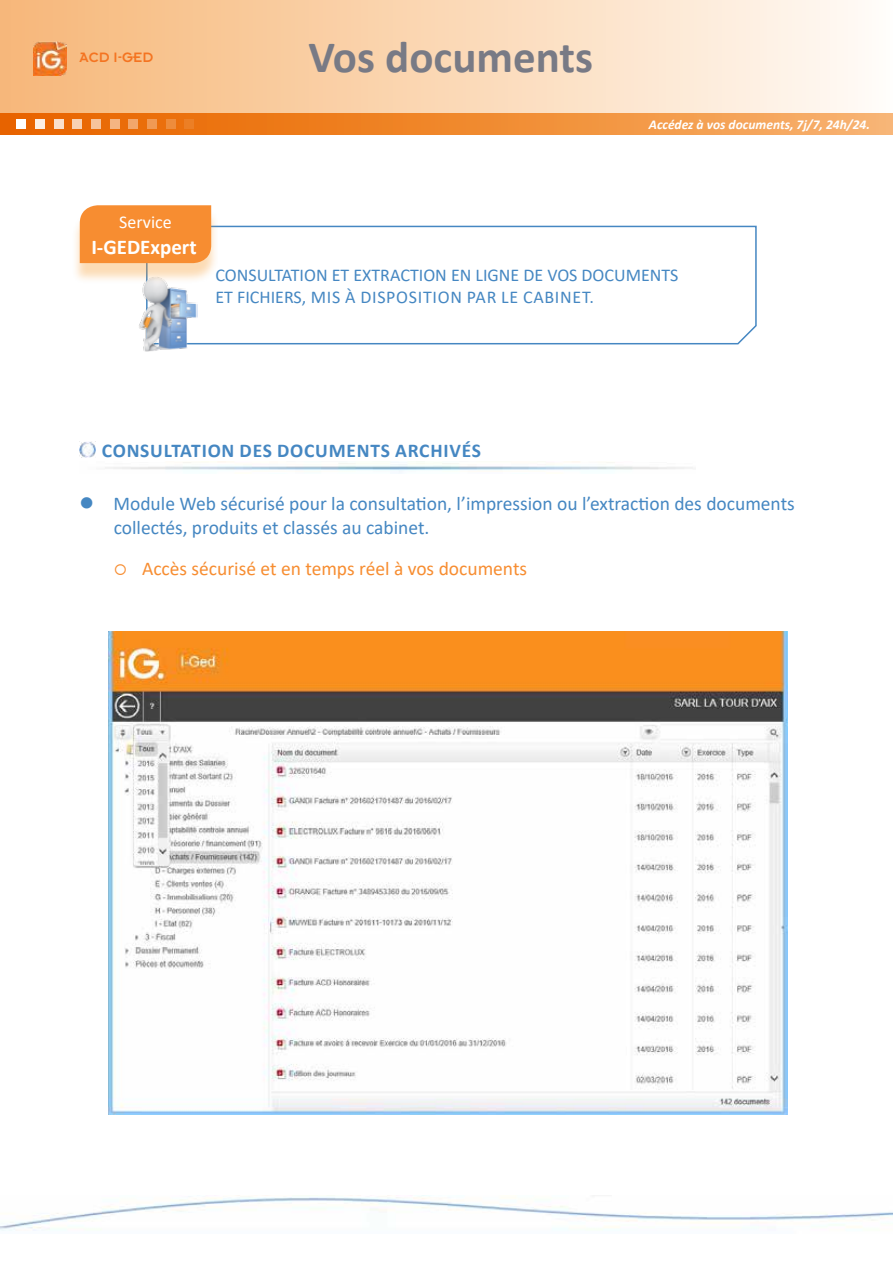
<style>
.page{position:relative;width:893px;height:1263px;background:#fff}
.page>*{position:absolute;margin:0;border:0;box-sizing:border-box;transform-origin:0 0}
.t1{font:700 45px "Calibri";color:#787a85}
.t2{font:700 21px "Calibri";color:#fff}
.t3{font:19.5px/23.4px "Calibri";color:#4587c2}
.t4{font:19.5px "Calibri";color:#f78d31}
.t5{font:700 19.5px "Calibri";letter-spacing:.04em;color:#4587c2}
.t6{font:18px/21.6px "Calibri";color:#4587c2}
.t7{font:18px "Calibri";color:#fff}
.t8{font:15px "Insignia LT Std";color:#f47421}
.t9{font:italic 700 13.5px "Calibri";color:#fff}
</style>
<div class="page">
<div style="left:0;top:0;width:893px;height:135px;background:linear-gradient(to right,#f6b677,#fffbf6)"></div>
<div style="left:0;top:113px;width:893px;height:22px;background:linear-gradient(to right,#e86000,#f8b26c)"></div>
<div style="left:16px;top:119px;width:10px;height:10px;background:#fff"></div>
<div style="left:35px;top:119px;width:10px;height:10px;background:#fcefe5"></div>
<div style="left:54px;top:119px;width:9px;height:10px;background:#fae0cc"></div>
<div style="left:72px;top:119px;width:10px;height:10px;background:#f8d1b3"></div>
<div style="left:91px;top:119px;width:10px;height:10px;background:#f6c39b"></div>
<div style="left:110px;top:119px;width:10px;height:10px;background:#f4b583"></div>
<div style="left:128px;top:119px;width:10px;height:10px;background:#f2a66a"></div>
<div style="left:147px;top:119px;width:10px;height:10px;background:#f09953"></div>
<div style="left:166px;top:119px;width:10px;height:10px;background:#ee8c3b"></div>
<div style="left:184px;top:119px;width:10px;height:10px;background:#ec7f25"></div>
<svg style="left:198px;top:225px;width:559px;height:120px"></svg>
<img style="left:109px;top:631px;width:679px;height:483px">
<img style="left:139px;top:284px;width:59px;height:68px">
<img style="left:79px;top:441px;width:17px;height:16px">
<img style="left:0;top:1197px;width:893px;height:34px">
<img style="left:34px;top:41px;width:33px;height:34px">
<div style="left:72px;top:210px;width:147px;height:74px;background:#f7941e;opacity:.33"></div>
<div style="left:80px;top:205px;width:131px;height:58px;background:#f78d31"></div>
<p class="t8" style="left:80px;top:50px;width:75px">ACD I-GED</p>
<h1 class="t1" style="left:308px;top:25px;width:286px">Vos documents</h1>
<p class="t9" style="left:649px;top:115px;width:223px">Accédez à vos documents, 7j/7, 24h/24.</p>
<p class="t7" style="left:119px;top:210px;width:54px">Service</p>
<p class="t2" style="left:91px;top:232px;width:107px">I-GEDExpert</p>
<p class="t6" style="left:215px;top:264px;width:464px">CONSULTATION ET EXTRACTION EN LIGNE DE VOS DOCUMENTS<br>ET FICHIERS, MIS À DISPOSITION PAR LE CABINET.</p>
<p class="t5" style="left:102px;top:437px;width:381px">CONSULTATION DES DOCUMENTS ARCHIVÉS</p>
<p class="t3" style="left:114px;top:492px;width:683px;text-indent:-34px">● Module Web sécurisé pour la consultation, l’impression ou l’extraction des documents collectés, produits et classés au cabinet.</p>
<p class="t4" style="left:114px;top:555px;width:415px">○ Accès sécurisé et en temps réel à vos documents</p>
</div>
